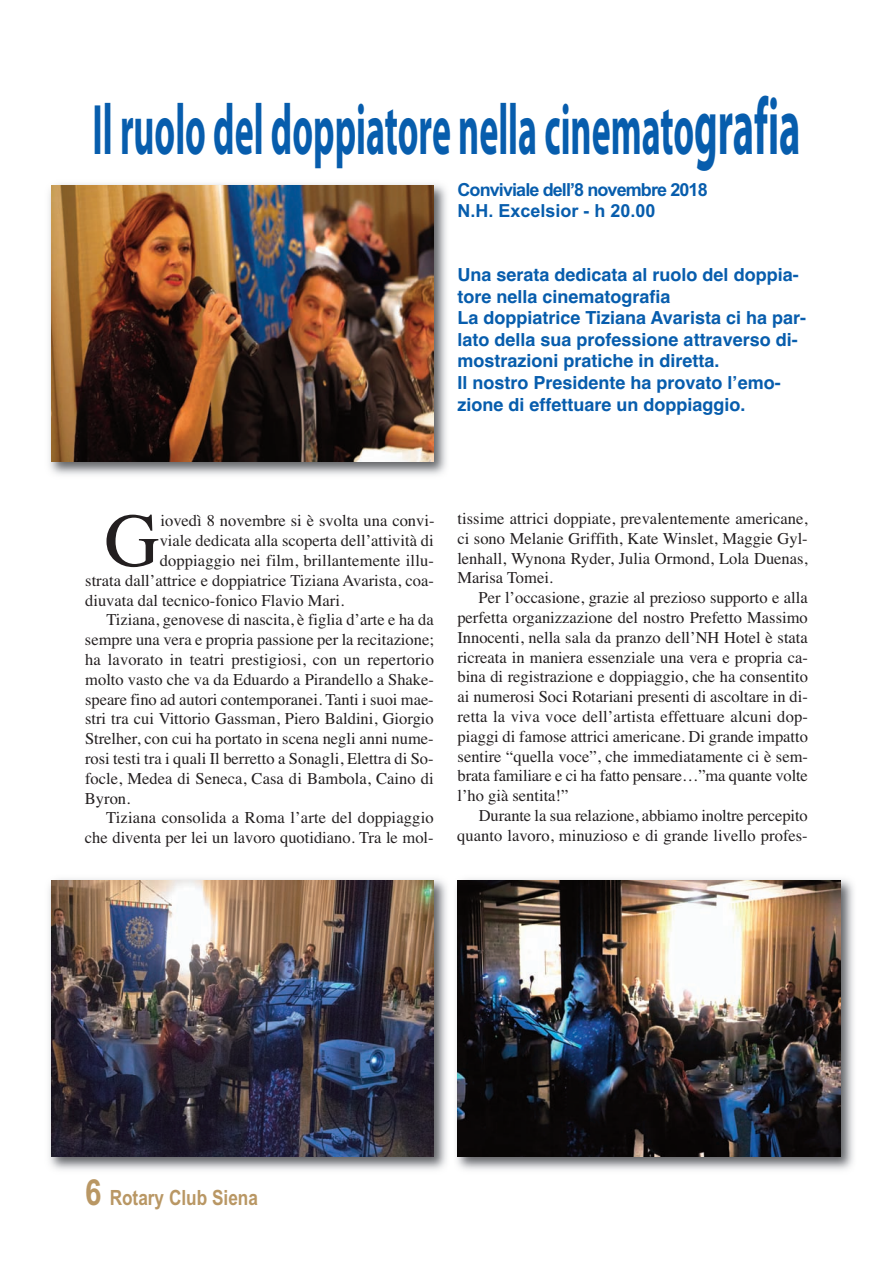
<style>
.page{position:relative;width:893px;height:1263px;background:#fff}
.page>*{position:absolute;margin:0;border:0;box-sizing:border-box;transform-origin:0 0}
.t1{font:76.35px "Times";color:#231f20}
.t2{font:700 72px "Myriad Pro";color:#075dad;scale:.5 1}
.t3{font:700 21px "Arial Narrow";color:#b99764}
.t4{font:700 18px/21.6px "Helvetica";color:#075dad}
.t5{font:700 18px/21.6px "Arial";letter-spacing:-.05em;color:#075dad}
.t6{font:16.5px/19.8px "Times";color:#231f20;text-align:justify}
.s1{font-size:81px}
.s2{font-size:36px}
</style>
<div class="page">
<img style="left:49px;top:184px;width:398px;height:291px">
<img style="left:51px;top:185px;width:383px;height:277px">
<img style="left:49px;top:879px;width:805px;height:291px">
<img style="left:51px;top:880px;width:383px;height:277px">
<img style="left:458px;top:880px;width:382px;height:277px">
<h2 class="t2" style="left:92px;top:103px;width:1417px">Il ruolo del doppiatore nella cinemato<span class="s1">grafia</span></h2>
<p class="t5" style="left:458px;top:179px;width:252px">Conviviale dell’8 novembre 2018<br>N.H. Excelsior - h 20.00</p>
<p class="t4" style="left:458px;top:264px;width:350px">Una serata dedicata al ruolo del doppia&shy;tore nella cinematografia<br>La doppiatrice Tiziana Avarista ci ha par&shy;lato della sua professione attraverso di&shy;mostrazioni pratiche in diretta.<br>Il nostro Presidente ha provato l’emo&shy;zione di effettuare un doppiaggio.</p>
<h1 class="t1" style="left:105px;top:495px;width:57px">G</h1>
<p class="t6" style="left:160px;top:511px;width:275px">iovedì 8 novembre si è svolta una convi-</p>
<p class="t6" style="left:160px;top:531px;width:276px">viale dedicata alla scoperta dell’attività di</p>
<p class="t6" style="left:160px;top:550px;width:276px">doppiaggio nei film, brillantemente illu-</p>
<p class="t6" style="left:85px;top:570px;width:350px">strata dall’attrice e doppiatrice Tiziana Avarista, coa-</p>
<p class="t6" style="left:85px;top:590px;width:260px">diuvata dal tecnico-fonico Flavio Mari.</p>
<p class="t6" style="left:106px;top:610px;width:329px">Tiziana, genovese di nascita, è figlia d’arte e ha da</p>
<p class="t6" style="left:85px;top:630px;width:350px">sempre una vera e propria passione per la recitazione;</p>
<p class="t6" style="left:85px;top:649px;width:350px">ha lavorato in teatri prestigiosi, con un repertorio</p>
<p class="t6" style="left:85px;top:669px;width:350px">molto vasto che va da Eduardo a Pirandello a Shake-</p>
<p class="t6" style="left:85px;top:689px;width:350px">speare fino ad autori contemporanei. Tanti i suoi mae-</p>
<p class="t6" style="left:85px;top:709px;width:350px">stri tra cui Vittorio Gassman, Piero Baldini, Giorgio</p>
<p class="t6" style="left:85px;top:729px;width:350px">Strelher, con cui ha portato in scena negli anni nume-</p>
<p class="t6" style="left:85px;top:748px;width:350px">rosi testi tra i quali Il berretto a Sonagli, Elettra di So-</p>
<p class="t6" style="left:85px;top:768px;width:350px">focle, Medea di Seneca, Casa di Bambola, Caino di</p>
<p class="t6" style="left:85px;top:788px;width:47px">Byron.</p>
<p class="t6" style="left:106px;top:808px;width:329px">Tiziana consolida a Roma l’arte del doppiaggio</p>
<p class="t6" style="left:85px;top:828px;width:350px">che diventa per lei un lavoro quotidiano. Tra le mol-</p>
<p class="t6" style="left:457px;top:508px;width:352px">tissime attrici doppiate, prevalentemente americane, ci sono Melanie Griffith, Kate Winslet, Maggie Gyl&shy;lenhall, Wynona Ryder, Julia Ormond, Lola Duenas, Marisa Tomei.</p>
<p class="t6" style="left:457px;top:587px;width:352px;text-indent:21px">Per l’occasione, grazie al prezioso supporto e alla perfetta organizzazione del nostro Prefetto Massimo Innocenti, nella sala da pranzo dell’Nh hotel è stata ricreata in maniera essenziale una vera e propria ca&shy;bina di registrazione e doppiaggio, che ha consentito ai numerosi Soci Rotariani presenti di ascoltare in di&shy;retta la viva voce dell’artista effettuare alcuni dop&shy;piaggi di famose attrici americane. Di grande impatto sentire “quella voce”, che immediatamente ci è sem&shy;brata familiare e ci ha fatto pensare…”ma quante volte l’ho già sentita!”</p>
<p class="t6" style="left:457px;top:805px;width:352px;text-align:right">Durante la sua relazione, abbiamo inoltre percepito quanto lavoro, minuzioso e di grande livello profes-</p>
<p class="t3" style="left:85px;top:1185px;width:174px"><span class="s2">6</span> Rotary Club Siena</p>
</div>
